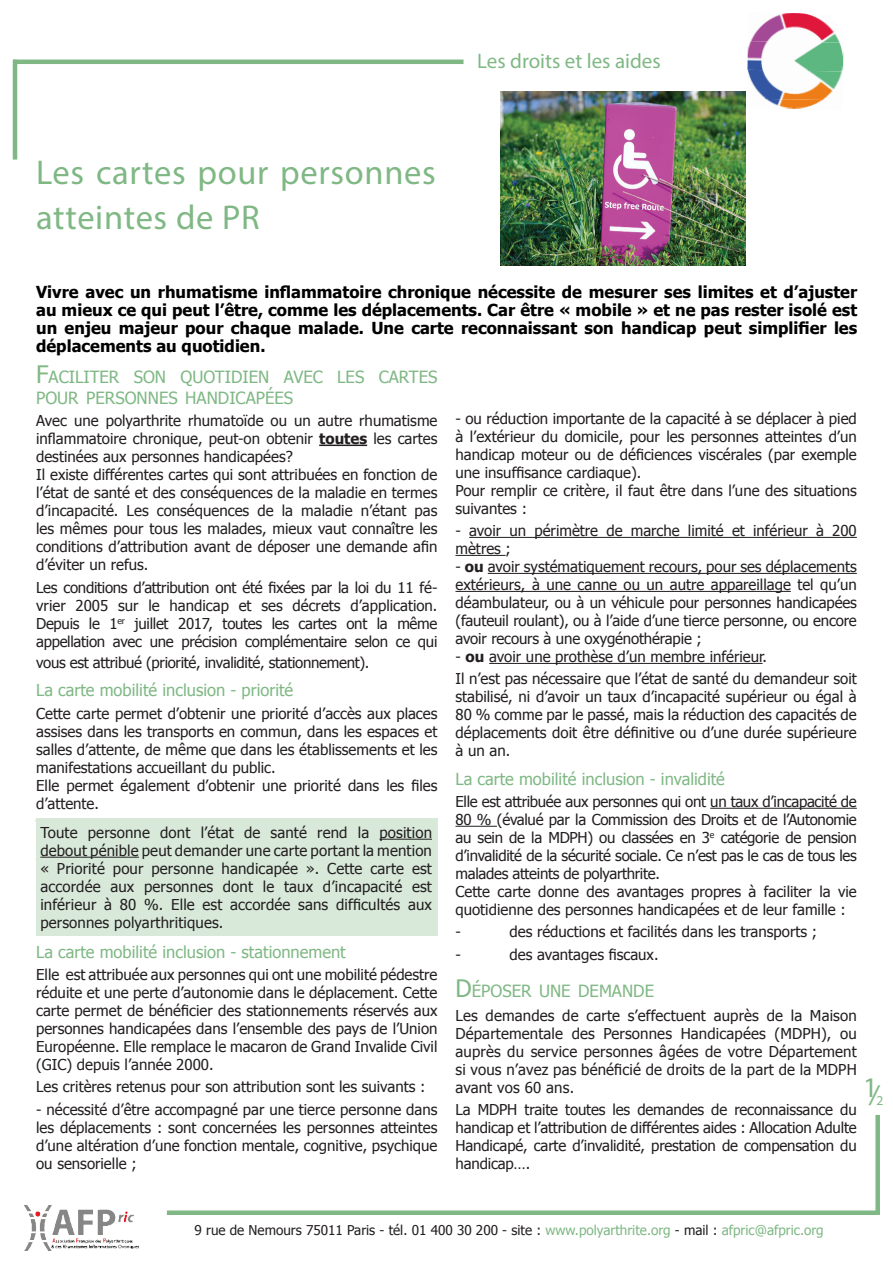
<style>
.page{position:relative;width:893px;height:1263px;background:#fff}
.page>*{position:absolute;margin:0;border:0;box-sizing:border-box;transform-origin:0 0}
.t1{font:34.5px/45px "Myriad Pro";letter-spacing:.02em;color:#7fb884}
.t2{font:28.5px "Myriad Pro";color:#7fb884}
.t3{font:21px "Myriad Pro";color:#7fb884}
.Style_de_paragraphe{font:16.8px/21px "Tahoma";color:#7fb884}
.t4{font:700 16.5px/18px "Tahoma";color:#000001;text-align:justify}
.Style_de_paragraphe-2{font:16.5px "Tahoma";color:#7fb884}
.Style_de_paragraphe-3{font:15px/18px "Tahoma";color:#231f20;text-align:justify}
.Style_de_paragraphe-4{font:15px "Tahoma";letter-spacing:-.02em;color:#231f20}
.t5{font:13.5px "Tahoma";color:#231f20}
.t6{font:13.5px "Myriad Pro";color:#7fb884}
.s1{font-size:24px}
.s2{font-weight:700}
.s3{color:#7fb884}
</style>
<div class="page">
<hr style="left:13px;top:60px;width:450px;height:4px;background:#7fb884">
<hr style="left:13px;top:60px;width:4px;height:100px;background:#7fb884">
<hr style="left:319px;top:445px;width:48px;height:1px;background:#231f20">
<hr style="left:469px;top:537px;width:388px;height:1px;background:#231f20">
<hr style="left:455px;top:555px;width:51px;height:1px;background:#231f20">
<hr style="left:488px;top:573px;width:369px;height:1px;background:#231f20">
<hr style="left:455px;top:591px;width:336px;height:1px;background:#231f20">
<hr style="left:489px;top:663px;width:274px;height:1px;background:#231f20">
<hr style="left:710px;top:808px;width:147px;height:1px;background:#231f20">
<hr style="left:455px;top:826px;width:42px;height:1px;background:#231f20">
<div style="left:36px;top:819px;width:402px;height:117px;background:#d8e9da"></div>
<hr style="left:379px;top:839px;width:53px;height:1px;background:#231f20">
<hr style="left:40px;top:857px;width:99px;height:1px;background:#231f20">
<div style="left:167px;top:1210px;width:713px;height:5px;background:#7fb884"></div>
<div style="left:875px;top:1115px;width:5px;height:100px;background:#7fb884"></div>
<img style="left:24px;top:1205px;width:114px;height:45px">
<img style="left:500px;top:92px;width:246px;height:173px">
<img style="left:751px;top:13px;width:89px;height:28px">
<img style="left:747px;top:41px;width:96px;height:68px">
<p class="t3" style="left:477px;top:48px;width:185px">Les droits et les aides</p>
<p class="t1" style="left:36px;top:150px;width:401px">Les cartes pour personnes atteintes de PR</p>
<p class="t4" style="left:36px;top:282px;width:823px">Vivre avec un rhumatisme inflammatoire chronique nécessite de mesurer ses limites et d’ajuster au mieux ce qui peut l’être, comme les déplacements. Car être « mobile » et ne pas rester isolé est un enjeu majeur pour chaque malade. Une carte reconnaissant son handicap peut simplifier les déplacements au quotidien.</p>
<p class="Style_de_paragraphe" style="left:36px;top:366px;width:403px"><span class="s1">F</span>ACILITER SON QUOTIDIEN AVEC LES CARTES<br>POUR PERSONNES HANDICAPÉES</p>
<p class="Style_de_paragraphe-3" style="left:36px;top:411px;width:403px">Avec une polyarthrite rhumatoïde ou un autre rhumatisme inflammatoire chronique, peut-on obtenir <span class="s2">toutes</span> les cartes destinées aux personnes handicapées?</p>
<p class="Style_de_paragraphe-3" style="left:36px;top:465px;width:403px">Il existe différentes cartes qui sont attribuées en fonction de l’état de santé et des conséquences de la maladie en termes d’incapacité. Les conséquences de la maladie n’étant pas les mêmes pour tous les malades, mieux vaut connaître les conditions d’attribution avant de déposer une demande afin d’éviter un refus.</p>
<p class="Style_de_paragraphe-3" style="left:36px;top:577px;width:403px">Les conditions d’attribution ont été fixées par la loi du 11 fé&shy;vrier 2005 sur le handicap et ses décrets d’application.<br>Depuis le 1<sup>er</sup> juillet 2017, toutes les cartes ont la même appellation avec une précision complémentaire selon ce qui</p>
<p class="Style_de_paragraphe-4" style="left:36px;top:653px;width:335px">vous est attribué (priorité, invalidité, stationnement).</p>
<p class="Style_de_paragraphe-2" style="left:36px;top:679px;width:259px">La carte mobilité inclusion - priorité</p>
<p class="Style_de_paragraphe-3" style="left:36px;top:703px;width:403px">Cette carte permet d’obtenir une priorité d’accès aux places assises dans les transports en commun, dans les espaces et salles d’attente, de même que dans les établissements et les manifestations accueillant du public.</p>
<p class="Style_de_paragraphe-3" style="left:36px;top:775px;width:403px">Elle permet également d’obtenir une priorité dans les files d’attente.</p>
<p class="Style_de_paragraphe-3" style="left:36px;top:816px;width:403px">Toute personne dont l’état de santé rend la position debout pénible peut demander une carte portant la mention « Priori&shy;té pour personne handicapée ». Cette carte est accordée aux personnes dont le taux d’incapacité est inférieur à 80 %. Elle est accordée sans difficultés aux personnes polyarthritiques.</p>
<p class="Style_de_paragraphe-2" style="left:36px;top:941px;width:311px">La carte mobilité inclusion - stationnement</p>
<p class="Style_de_paragraphe-3" style="left:36px;top:965px;width:403px">Elle est attribuée aux personnes qui ont une mobilité pédestre réduite et une perte d’autonomie dans le déplacement. Cette carte permet de bénéficier des stationnements réservés aux personnes handicapées dans l’ensemble des pays de l’Union Européenne. Elle remplace le macaron de Grand Invalide Civil (GIC) depuis l’année 2000.</p>
<p class="Style_de_paragraphe-3" style="left:36px;top:1077px;width:391px">Les critères retenus pour son attribution sont les suivants :</p>
<p class="Style_de_paragraphe-3" style="left:36px;top:1099px;width:403px">- nécessité d’être accompagné par une tierce personne dans les déplacements : sont concernées les personnes atteintes d’une altération d’une fonction mentale, cognitive, psychique ou sensorielle ;</p>
<p class="Style_de_paragraphe-3" style="left:455px;top:409px;width:403px">- ou réduction importante de la capacité à se déplacer à pied à l’extérieur du domicile, pour les personnes atteintes d’un handicap moteur ou de déficiences viscérales (par exemple une insuffisance cardiaque).</p>
<p class="Style_de_paragraphe-3" style="left:455px;top:481px;width:403px">Pour remplir ce critère, il faut être dans l’une des situations suivantes :</p>
<p class="Style_de_paragraphe-3" style="left:455px;top:521px;width:403px">- avoir un périmètre de marche limité et inférieur à 200 mètres ;</p>
<p class="Style_de_paragraphe-3" style="left:455px;top:557px;width:403px">- <span class="s2">ou</span> avoir systématiquement recours, pour ses déplacements extérieurs, à une canne ou un autre appareillage tel qu’un déambulateur, ou à un véhicule pour personnes handicapées (fauteuil roulant), ou à l’aide d’une tierce personne, ou encore avoir recours à une oxygénothérapie ;</p>
<p class="Style_de_paragraphe-3" style="left:455px;top:647px;width:313px">- <span class="s2">ou</span> avoir une prothèse d’un membre inférieur.</p>
<p class="Style_de_paragraphe-3" style="left:455px;top:669px;width:403px">Il n’est pas nécessaire que l’état de santé du demandeur soit stabilisé, ni d’avoir un taux d’incapacité supérieur ou égal à 80 % comme par le passé, mais la réduction des capacités de déplacements doit être définitive ou d’une durée supérieure à un an.</p>
<p class="Style_de_paragraphe-2" style="left:455px;top:768px;width:271px">La carte mobilité inclusion - invalidité</p>
<p class="Style_de_paragraphe-3" style="left:455px;top:792px;width:403px">Elle est attribuée aux personnes qui ont un taux d’incapacité de 80 % (évalué par la Commission des Droits et de l’Autonomie au sein de la MDPH) ou classées en 3<sup>e</sup> catégorie de pension d’invalidité de la sécurité sociale. Ce n’est pas le cas de tous les malades atteints de polyarthrite.</p>
<p class="Style_de_paragraphe-3" style="left:455px;top:882px;width:403px">Cette carte donne des avantages propres à faciliter la vie quotidienne des personnes handicapées et de leur famille :</p>
<p class="Style_de_paragraphe-3" style="left:455px;top:922px;width:7px">-</p>
<p class="Style_de_paragraphe-3" style="left:509px;top:922px;width:309px">des réductions et facilités dans les transports ;</p>
<p class="Style_de_paragraphe-3" style="left:455px;top:944px;width:7px">-</p>
<p class="Style_de_paragraphe-3" style="left:509px;top:944px;width:151px">des avantages fiscaux.</p>
<p class="Style_de_paragraphe" style="left:455px;top:979px;width:200px"><span class="s1">D</span>ÉPOSER UNE DEMANDE</p>
<p class="Style_de_paragraphe-3" style="left:455px;top:1006px;width:403px">Les demandes de carte s’effectuent auprès de la Maison Départementale des Personnes Handicapées (MDPH), ou auprès du service personnes âgées de votre Département si vous n’avez pas bénéficié de droits de la part de la MDPH avant vos 60 ans.</p>
<p class="Style_de_paragraphe-3" style="left:455px;top:1100px;width:403px">La MDPH traite toutes les demandes de reconnaissance du handicap et l’attribution de différentes aides : Allocation Adulte Handicapé, carte d’invalidité, prestation de compensation du handicap….</p>
<p class="Style_de_paragraphe-3" style="left:40px;top:823px;width:393px">Toute personne dont l’état de santé rend la position debout pénible peut demander une carte portant la mention « Priorité pour personne handicapée ». Cette carte est accordée aux personnes dont le taux d’incapacité est inférieur à 80 %. Elle est accordée sans difficultés aux personnes polyarthritiques.</p>
<p class="t2" style="left:863px;top:1070px;width:16px">1</p>
<p class="t6" style="left:876px;top:1092px;width:8px">2</p>
<p class="t5" style="left:195px;top:1221px;width:631px">9 rue de Nemours 75011 Paris - tél. 01 400 30 200 - site : <span class="s3">www.polyarthrite.org</span> - mail : <span class="s3">afpric@afpric.org</span></p>
</div>
